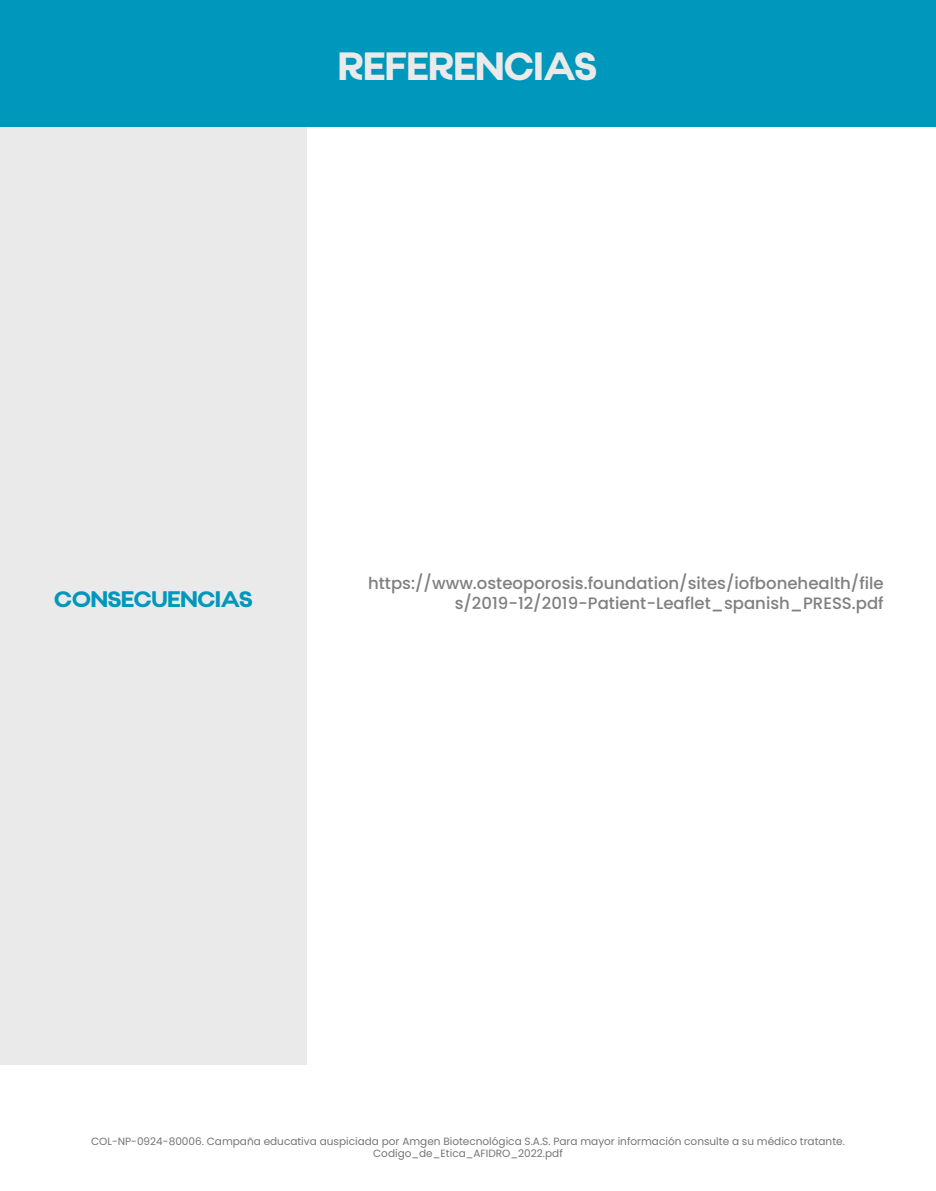
<style>
.page{position:relative;width:936px;height:1191px;background:#fff}
.page>*{position:absolute;margin:0;border:0;box-sizing:border-box;transform-origin:0 0}
.t1{font:800 42px "Clover Display";letter-spacing:-.02em;color:#eaeaea}
.t2{font:800 24px "Clover Display";letter-spacing:-.02em;color:#0097bc;scale:1.04 1}
.t3{font:500 16.5px/19.5px "Poppins";color:#7f7f7f;text-align:right}
.t4{font:10.5px/12px "Poppins";color:#757575;text-align:center}
</style>
<div class="page">
<div style="left:0;top:126px;width:307px;height:939px;background:#eaeaea"></div>
<div style="left:0;top:0;width:935px;height:126px;background:#0097bc"></div>
<h1 class="t1" style="left:338px;top:40px;width:261px">REFERENCIAS</h1>
<h2 class="t2" style="left:54px;top:583px;width:193px">CONSECUENCIAS</h2>
<h3 class="t3" style="left:368px;top:573px;width:517px">https://www.osteoporosis.foundation/sites/iofbonehealth/file s/2019-12/2019-Patient-Leaflet_spanish_PRESS.pdf</h3>
<p class="t4" style="left:91px;top:1135px;width:755px">COL-NP-0924-80006. Campaña educativa auspiciada por Amgen Biotecnológica S.A.S. Para mayor información consulte a su médico tratante.<br>Codigo_de_Etica_AFIDRO_2022.pdf</p>
</div>
